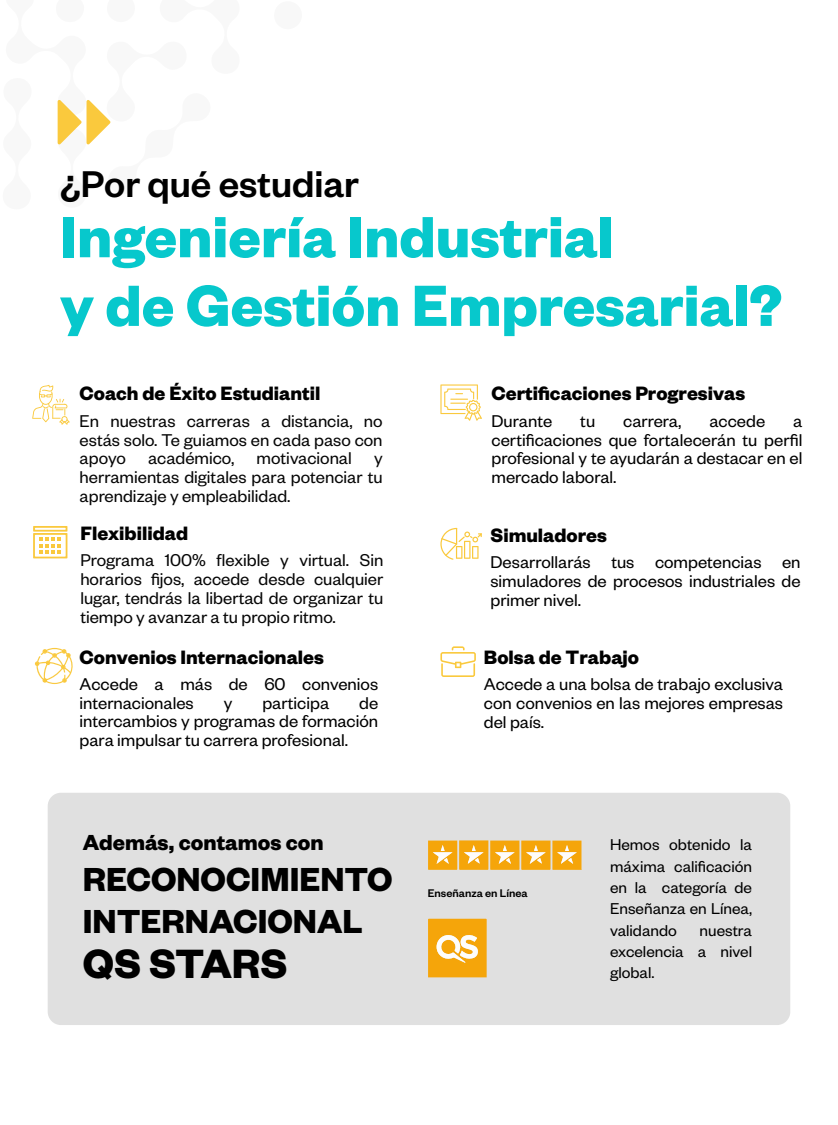
<style>
.page{position:relative;width:838px;height:1125px;background:#fff}
.page>*{position:absolute;margin:0;border:0;box-sizing:border-box;transform-origin:0 0}
.t1{font:700 63.75px/68.6px "Founders Grotesk";color:#07c8cc}
.t2{font:700 44.88px "Founders Grotesk";color:#000}
.t3{font:500 40.88px "Founders Grotesk";color:#000}
.t4{font:700 36.62px/41.5px "Founders Grotesk";color:#000}
.t5{font:700 23.88px "Founders Grotesk";color:#000}
.t6{font:700 21.25px "Founders Grotesk";color:#000}
.t7{font:18.75px/18.8px "Founders Grotesk";color:#010101;text-align:justify}
.t8{font:18.75px/18.8px "Founders Grotesk";color:#060606;text-align:justify}
.t9{font:17.25px/21.4px "Founders Grotesk";color:#000;text-align:justify}
.t10{font:500 12.12px "Founders Grotesk";color:#000}
</style>
<div class="page">
<svg style="left:57px;top:100px;width:54px;height:45px"></svg>
<svg style="left:440px;top:384px;width:42px;height:37px"></svg>
<svg style="left:440px;top:646px;width:36px;height:31px"></svg>
<svg style="left:440px;top:528px;width:42px;height:32px"></svg>
<svg style="left:35px;top:647px;width:38px;height:38px"></svg>
<svg style="left:33px;top:526px;width:34px;height:32px"></svg>
<svg style="left:32px;top:385px;width:38px;height:40px"></svg>
<div style="left:48px;top:793px;width:742px;height:232px;background:#e0e0e0;border-radius:13px"></div>
<svg style="left:428px;top:919px;width:58px;height:58px;background:#f6b333"></svg>
<svg style="left:428px;top:840px;width:153px;height:30px;background:#f4b439"></svg>
<h3 class="t3" style="left:60px;top:159px;width:300px">¿Por qué estudiar</h3>
<h1 class="t1" style="left:60px;top:199px;width:723px">Ingeniería Industrial<br>y de Gestión Empresarial?</h1>
<p class="t6" style="left:80px;top:380px;width:242px">Coach de Éxito Estudiantil</p>
<p class="t8" style="left:80px;top:411px;width:304px">En nuestras carreras a distancia, no estás solo. Te guiamos en cada paso con apoyo académico, motivacional y herramientas digitales para potenciar tu aprendizaje y empleabilidad.</p>
<p class="t6" style="left:80px;top:519px;width:109px">Flexibilidad</p>
<p class="t8" style="left:80px;top:550px;width:304px">Programa 100% flexible y virtual. Sin horarios fijos, accede desde cualquier lugar, tendrás la libertad de organizar tu tiempo y avanzar a tu propio ritmo.</p>
<p class="t6" style="left:79px;top:643px;width:246px">Convenios Internacionales</p>
<p class="t7" style="left:79px;top:674px;width:300px">Accede a más de 60 convenios internacionales</p>
<p class="t7" style="left:79px;top:692px;width:300px;text-indent:279px">de intercambios y programas de formación para impulsar tu carrera profesional.</p>
<p class="t7" style="left:224px;top:692px;width:10px">y</p>
<p class="t7" style="left:262px;top:692px;width:68px">participa</p>
<p class="t5" style="left:83px;top:827px;width:242px">Además, contamos con</p>
<h3 class="t4" style="left:83px;top:857px;width:311px">RECONOCIMIENTO<br>INTERNACIONAL</h3>
<h2 class="t2" style="left:83px;top:935px;width:206px">QS STARS</h2>
<p class="t6" style="left:491px;top:380px;width:255px">Certificaciones Progresivas</p>
<p class="t7" style="left:491px;top:411px;width:62px">Durante</p>
<p class="t7" style="left:580px;top:411px;width:16px">tu</p>
<p class="t7" style="left:623px;top:411px;width:60px">carrera,</p>
<p class="t7" style="left:709px;top:411px;width:57px">accede</p>
<p class="t7" style="left:491px;top:411px;width:312px;text-indent:301px">a certificaciones que fortalecerán tu perfil profesional y te ayudarán a destacar en el mercado laboral.</p>
<p class="t6" style="left:490px;top:521px;width:118px">Simuladores</p>
<p class="t7" style="left:490px;top:552px;width:311px">Desarrollarás tus competencias en simuladores de procesos industriales de primer nivel.</p>
<p class="t6" style="left:484px;top:643px;width:157px">Bolsa de Trabajo</p>
<p class="t7" style="left:484px;top:674px;width:300px">Accede a una bolsa de trabajo exclusiva con convenios en las mejores empresas del país.</p>
<p class="t10" style="left:427px;top:886px;width:102px">Enseñanza en Línea</p>
<p class="t9" style="left:610px;top:833px;width:143px">Hemos obtenido la máxima calificación en la categoría de Enseñanza en Línea, validando</p>
<p class="t9" style="left:610px;top:919px;width:143px;text-indent:89px">nuestra excelencia a nivel global.</p>
</div>
